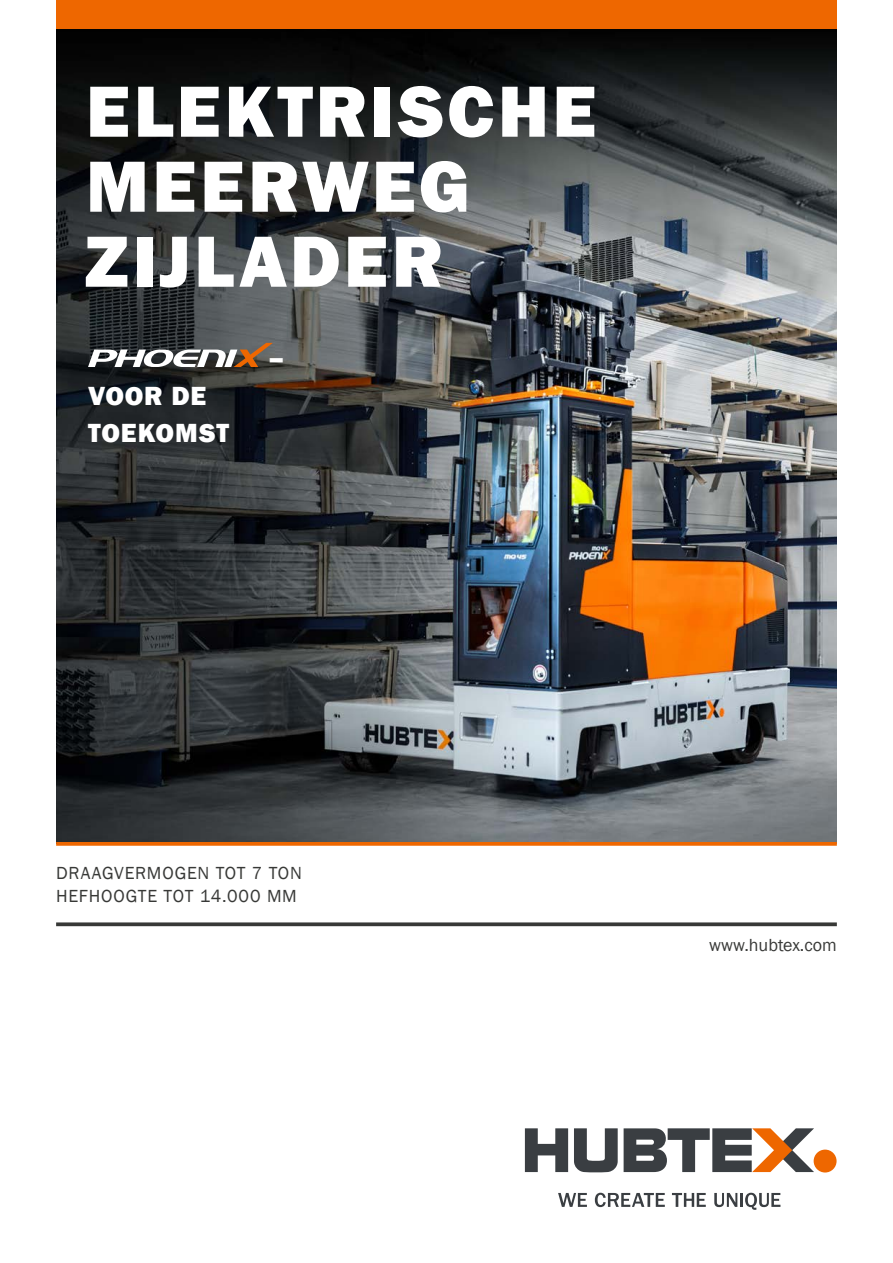
<style>
.page{position:relative;width:893px;height:1263px;background:#fff}
.page>*{position:absolute;margin:0;border:0;box-sizing:border-box;transform-origin:0 0}
.t1{font:800 75px/75px "Franklin Gothic";letter-spacing:.045em;color:#fff}
.t2{font:800 27px/37.5px "Franklin Gothic";letter-spacing:.03em;color:#fff}
.t3{font:18px/22.5px "Franklin Gothic";letter-spacing:.035em;color:#383937}
.t4{font:18px "Franklin Gothic";color:#383937}
</style>
<div class="page">
<img style="left:56px;top:28px;width:781px;height:814px">
<svg style="left:56px;top:922px;width:781px;height:4px;background:#4e4f4d"></svg>
<svg style="left:56px;top:842px;width:781px;height:4px;background:#ee7010"></svg>
<div style="left:56px;top:0;width:781px;height:28px;background:#ee6700"></div>
<div style="left:814px;top:1149px;width:22px;height:23px;background:#ee6700;border-radius:50%"></div>
<svg style="left:525px;top:1128px;width:43px;height:44px"></svg>
<svg style="left:574px;top:1128px;width:44px;height:44px"></svg>
<svg style="left:624px;top:1128px;width:190px;height:44px"></svg>
<svg style="left:558px;top:1193px;width:29px;height:14px"></svg>
<svg style="left:595px;top:1193px;width:70px;height:14px"></svg>
<svg style="left:672px;top:1193px;width:34px;height:14px"></svg>
<svg style="left:714px;top:1193px;width:23px;height:14px"></svg>
<hr style="left:740px;top:1193px;width:3px;height:14px;background:#3a3e42">
<svg style="left:745px;top:1193px;width:35px;height:17px"></svg>
<svg style="left:88px;top:343px;width:185px;height:24px"></svg>
<h1 class="t1" style="left:85px;top:74px;width:513px">ELEKTRISCHE<br>MEERWEG<br>ZIJLADER</h1>
<h2 class="t2" style="left:88px;top:377px;width:143px">VOOR DE<br>TOEKOMST</h2>
<h2 class="t2" style="left:268px;top:339px;width:17px">–</h2>
<p class="t3" style="left:56px;top:862px;width:247px">DRAAGVERMOGEN TOT 7 TON<br>HEFHOOGTE TOT 14.000 MM</p>
<p class="t4" style="left:709px;top:933px;width:129px">www.hubtex.com</p>
</div>
